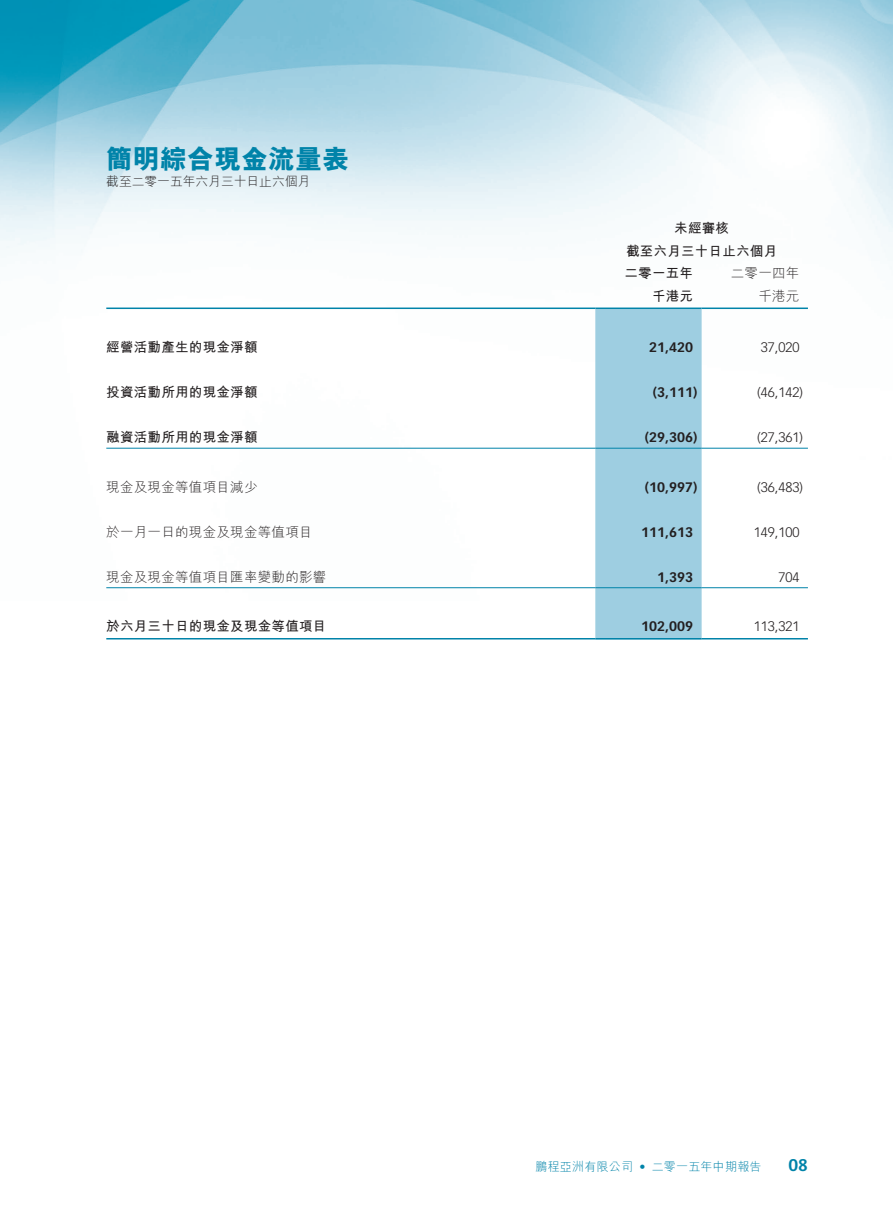
<style>
.page{position:relative;width:893px;height:1212px;background:#fff}
.page>*{position:absolute;margin:0;border:0;box-sizing:border-box;transform-origin:0 0}
.t1{font:800 27px "M Hei HK";color:#0083a9}
.t2{font:700 16.5px "Vectora LT Std";color:#0083a9}
._50_Table_txt{font:700 13.5px "M Hei HK";letter-spacing:.02em;color:#231f20}
._50_Table_txt-2{font:300 13.5px "M Hei HK";letter-spacing:.02em;color:#231f20}
._50_Table_txt-3{font:700 13.5px "Vectora LT Std";color:#231f20}
._50_Table_txt-4{font:300 13.5px "Vectora LT Std";color:#231f20}
.t3{font:300 12.75px "M Hei HK";color:#231f20}
._00_txt{font:300 12px "M Hei HK";letter-spacing:.02em;color:#0083a9}
._00_txt-2{font:300 12px "Vectora LT Std";color:#0083a9}
</style>
<div class="page">
<img style="left:0;top:0;width:893px;height:640px">
<div style="left:595px;top:309px;width:107px;height:329px;background:#9ecee1"></div>
<hr style="left:106px;top:307px;width:489px;height:2px;background:#0083a9">
<hr style="left:595px;top:307px;width:107px;height:2px;background:#0083a9">
<hr style="left:702px;top:307px;width:106px;height:2px;background:#0083a9">
<hr style="left:106px;top:448px;width:489px;height:1px;background:#0083a9">
<hr style="left:595px;top:448px;width:107px;height:1px;background:#0083a9">
<hr style="left:702px;top:448px;width:106px;height:1px;background:#0083a9">
<hr style="left:106px;top:587px;width:489px;height:1px;background:#0083a9">
<hr style="left:595px;top:587px;width:107px;height:1px;background:#0083a9">
<hr style="left:702px;top:587px;width:106px;height:1px;background:#0083a9">
<hr style="left:106px;top:638px;width:489px;height:1px;background:#0083a9">
<hr style="left:595px;top:638px;width:107px;height:1px;background:#0083a9">
<hr style="left:702px;top:638px;width:106px;height:1px;background:#0083a9">
<p class="t1" style="left:106px;top:145px;width:244px">簡明綜合現金流量表</p>
<p class="t3" style="left:106px;top:175px;width:205px">截至二零一五年六月三十日止六個月</p>
<p class="_50_Table_txt" style="left:674px;top:219px;width:56px">未經審核</p>
<p class="_50_Table_txt" style="left:626px;top:241px;width:153px">截至六月三十日止六個月</p>
<p class="_50_Table_txt-2" style="left:731px;top:267px;width:70px">二零一四年</p>
<p class="_50_Table_txt" style="left:624px;top:264px;width:70px">二零一五年</p>
<p class="_50_Table_txt" style="left:652px;top:286px;width:43px">千港元</p>
<p class="_50_Table_txt-2" style="left:758px;top:289px;width:43px">千港元</p>
<p class="_50_Table_txt" style="left:106px;top:338px;width:153px">經營活動產生的現金淨額</p>
<p class="_50_Table_txt-3" style="left:649px;top:339px;width:45px">21,420</p>
<p class="_50_Table_txt-4" style="left:761px;top:340px;width:40px">37,020</p>
<p class="_50_Table_txt" style="left:106px;top:383px;width:153px">投資活動所用的現金淨額</p>
<p class="_50_Table_txt-3" style="left:653px;top:384px;width:46px">)3,111(</p>
<p class="_50_Table_txt-4" style="left:757px;top:385px;width:47px">)46,142(</p>
<p class="_50_Table_txt" style="left:106px;top:428px;width:153px">融資活動所用的現金淨額</p>
<p class="_50_Table_txt-3" style="left:645px;top:429px;width:54px">)29,306(</p>
<p class="_50_Table_txt-4" style="left:757px;top:430px;width:47px">)27,361(</p>
<p class="_50_Table_txt-2" style="left:106px;top:480px;width:153px">現金及現金等值項目減少</p>
<p class="_50_Table_txt-3" style="left:645px;top:479px;width:54px">)10,997(</p>
<p class="_50_Table_txt-4" style="left:757px;top:479px;width:47px">)36,483(</p>
<p class="_50_Table_txt-2" style="left:106px;top:525px;width:208px">於一月一日的現金及現金等值項目</p>
<p class="_50_Table_txt-3" style="left:641px;top:524px;width:53px">111,613</p>
<p class="_50_Table_txt-4" style="left:754px;top:524px;width:47px">149,100</p>
<p class="_50_Table_txt-2" style="left:106px;top:570px;width:222px">現金及現金等值項目匯率變動的影響</p>
<p class="_50_Table_txt-3" style="left:657px;top:569px;width:37px">1,393</p>
<p class="_50_Table_txt-4" style="left:778px;top:569px;width:23px">704</p>
<p class="_50_Table_txt" style="left:106px;top:617px;width:222px">於六月三十日的現金及現金等值項目</p>
<p class="_50_Table_txt-3" style="left:641px;top:618px;width:53px">102,009</p>
<p class="_50_Table_txt-4" style="left:754px;top:619px;width:47px">113,321</p>
<p class="_00_txt" style="left:535px;top:1161px;width:99px">鵬程亞洲有限公司</p>
<p class="_00_txt" style="left:652px;top:1161px;width:111px">二零一五年中期報告</p>
<p class="_00_txt-2" style="left:639px;top:1160px;width:7px">•</p>
<p class="t2" style="left:788px;top:1155px;width:21px">08</p>
</div>
